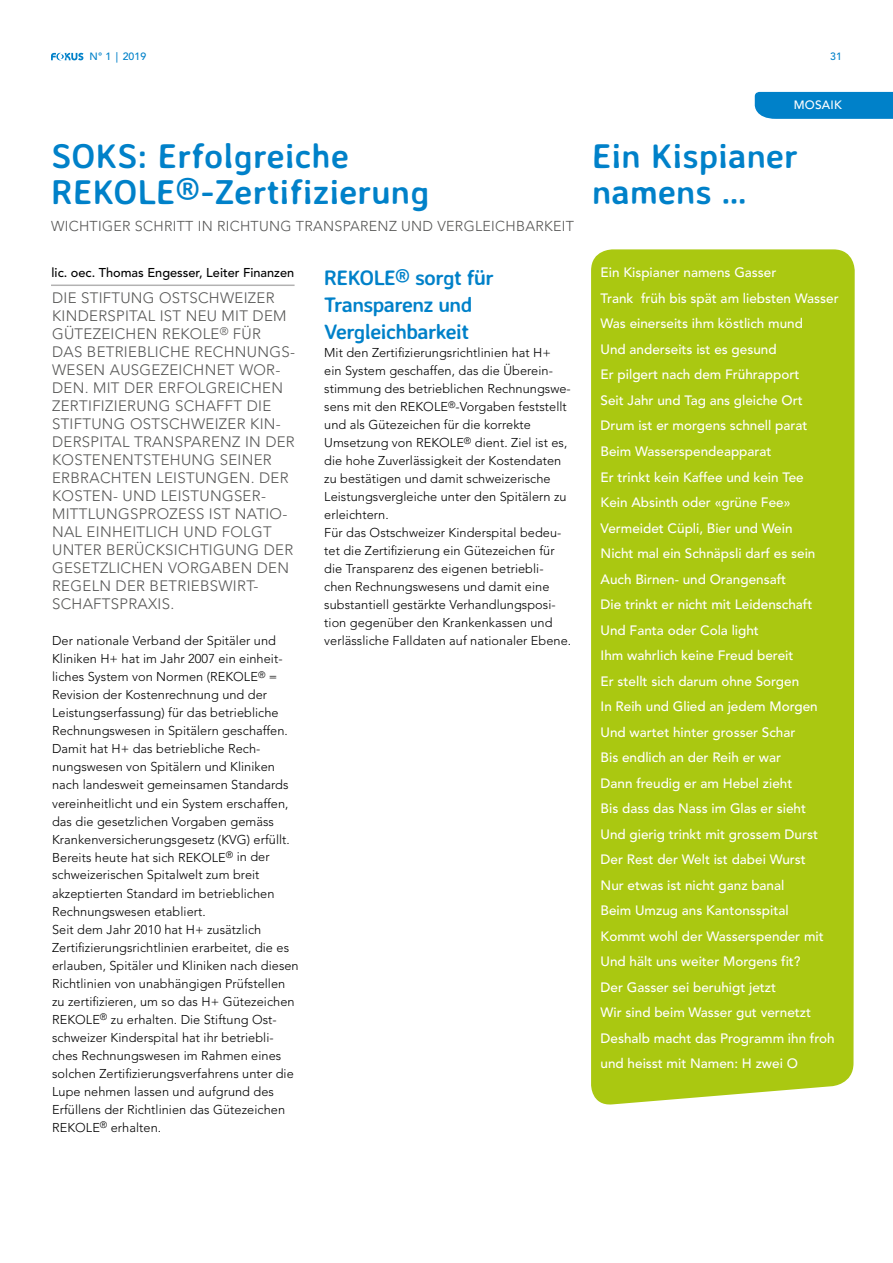
<style>
.page{position:relative;width:893px;height:1263px;background:#fff}
.page>*{position:absolute;margin:0;border:0;box-sizing:border-box;transform-origin:0 0}
.t1{font:700 34.5px/36px "Averia Sans Libre";letter-spacing:.005em;color:#0081c9}
.t2{font:700 21px/27px "Averia Sans Libre";letter-spacing:-.03em;color:#0081c9}
.t3{font:300 15px/18px "Avenir LT Std";letter-spacing:.02em;color:#575756}
.t4{font:300 14.25px "Avenir LT Std";letter-spacing:.02em;color:#575756}
.t5{font:500 13.5px/25.5px "Avenir LT Std";color:#fff}
.t6{font:300 12.75px/18px "Avenir LT Std";letter-spacing:.005em;color:#000}
.t7{font:500 12.75px "Avenir LT Std";color:#000}
.t8{font:500 12px "Avenir LT Std";letter-spacing:.02em;color:#fff}
.t9{font:500 10.5px "Avenir LT Std";letter-spacing:.01em;color:#0081c9}
</style>
<div class="page">
<div style="left:591px;top:249px;width:264px;height:856px;background:#aac811"></div>
<hr style="left:51px;top:285px;width:244px;height:1px;background:#b3b2b2">
<svg style="left:51px;top:53px;width:32px;height:7px"></svg>
<div style="left:755px;top:92px;width:138px;height:27px;background:#0081c9"></div>
<p class="t9" style="left:90px;top:51px;width:58px">N° 1 | 2019</p>
<p class="t9" style="left:830px;top:51px;width:13px">31</p>
<p class="t8" style="left:794px;top:98px;width:50px">MOSAIK</p>
<h1 class="t1" style="left:52px;top:137px;width:379px">SOKS: Erfolgreiche<br>REKOLE®-Zertifizierung</h1>
<h1 class="t1" style="left:592px;top:137px;width:207px">Ein Kispianer namens …</h1>
<p class="t4" style="left:51px;top:218px;width:524px">WICHTIGER SCHRITT IN RICHTUNG TRANSPARENZ UND VERGLEICHBARKEIT</p>
<p class="t7" style="left:52px;top:265px;width:244px">lic. oec. Thomas Engesser, Leiter Finanzen</p>
<p class="t3" style="left:52px;top:289px;width:244px">DIE STIFTUNG OSTSCHWEIZER<br>KINDERSPITAL IST NEU MIT DEM<br>GÜTEZEICHEN REKOLE<sup>®</sup> FÜR<br>DAS BETRIEBLICHE RECHNUNGS-<br>WESEN AUSGEZEICHNET WOR-<br>DEN. MIT DER ERFOLGREICHEN<br>ZERTIFIZIERUNG SCHAFFT DIE<br>STIFTUNG OSTSCHWEIZER KIN-<br>DERSPITAL TRANSPARENZ IN DER<br>KOSTENENTSTEHUNG SEINER<br>ERBRACHTEN LEISTUNGEN. DER<br>KOSTEN- UND LEISTUNGSER-<br>MITTLUNGSPROZESS IST NATIO-<br>NAL EINHEITLICH UND FOLGT<br>UNTER BERÜCKSICHTIGUNG DER<br>GESETZLICHEN VORGABEN DEN<br>REGELN DER BETRIEBSWIRT-<br>SCHAFTSPRAXIS.</p>
<p class="t6" style="left:52px;top:632px;width:248px">Der nationale Verband der Spitäler und Kliniken H+ hat im Jahr 2007 ein einheit&shy;liches System von Normen (REKOLE<sup>®</sup> = Revision der Kostenrechnung und der Leistungserfassung) für das betriebliche Rechnungswesen in Spitälern geschaffen.<br>Damit hat H+ das betriebliche Rech&shy;nungswesen von Spitälern und Kliniken nach landesweit gemeinsamen Standards vereinheitlicht und ein System erschaffen, das die gesetzlichen Vorgaben gemäss Krankenversicherungsgesetz (KVG) erfüllt.<br>Bereits heute hat sich REKOLE<sup>®</sup> in der schweizerischen Spitalwelt zum breit akzeptierten Standard im betrieblichen Rechnungswesen etabliert.<br>Seit dem Jahr 2010 hat H+ zusätzlich Zertifizierungsrichtlinien erarbeitet, die es erlauben, Spitäler und Kliniken nach diesen Richtlinien von unabhängigen Prüfstellen zu zertifizieren, um so das H+ Gütezeichen REKOLE<sup>®</sup> zu erhalten. Die Stiftung Ost&shy;schweizer Kinderspital hat ihr betriebli&shy;ches Rechnungswesen im Rahmen eines solchen Zertifizierungsverfahrens unter die Lupe nehmen lassen und aufgrund des Erfüllens der Richtlinien das Gütezeichen REKOLE<sup>®</sup> erhalten.</p>
<h2 class="t2" style="left:324px;top:264px;width:171px">REKOLE® sorgt für<br>Transparenz und<br>Vergleichbarkeit</h2>
<p class="t6" style="left:324px;top:344px;width:248px">Mit den Zertifizierungsrichtlinien hat H+ ein System geschaffen, das die Überein&shy;stimmung des betrieblichen Rechnungswe&shy;sens mit den REKOLE<sup>®</sup>-Vorgaben feststellt und als Gütezeichen für die korrekte Umsetzung von REKOLE<sup>®</sup> dient. Ziel ist es, die hohe Zuverlässigkeit der Kostendaten zu bestätigen und damit schweizerische Leistungsvergleiche unter den Spitälern zu erleichtern.<br>Für das Ostschweizer Kinderspital bedeu&shy;tet die Zertifizierung ein Gütezeichen für die Transparenz des eigenen betriebli&shy;chen Rechnungswesens und damit eine substantiell gestärkte Verhandlungsposi&shy;tion gegenüber den Krankenkassen und verlässliche Falldaten auf nationaler Ebene.</p>
<p class="t5" style="left:601px;top:260px;width:240px">Ein Kispianer namens Gasser<br>Trank früh bis spät am liebsten Wasser<br>Was einerseits ihm köstlich mund<br>Und anderseits ist es gesund<br>Er pilgert nach dem Frührapport<br>Seit Jahr und Tag ans gleiche Ort<br>Drum ist er morgens schnell parat<br>Beim Wasserspendeapparat<br>Er trinkt kein Kaffee und kein Tee<br>Kein Absinth oder «grüne Fee»<br>Vermeidet Cüpli, Bier und Wein<br>Nicht mal ein Schnäpsli darf es sein<br>Auch Birnen- und Orangensaft<br>Die trinkt er nicht mit Leidenschaft<br>Und Fanta oder Cola light<br>Ihm wahrlich keine Freud bereit<br>Er stellt sich darum ohne Sorgen<br>In Reih und Glied an jedem Morgen<br>Und wartet hinter grosser Schar<br>Bis endlich an der Reih er war<br>Dann freudig er am Hebel zieht<br>Bis dass das Nass im Glas er sieht<br>Und gierig trinkt mit grossem Durst<br>Der Rest der Welt ist dabei Wurst<br>Nur etwas ist nicht ganz banal<br>Beim Umzug ans Kantonsspital<br>Kommt wohl der Wasserspender mit<br>Und hält uns weiter Morgens fit?<br>Der Gasser sei beruhigt jetzt<br>Wir sind beim Wasser gut vernetzt<br>Deshalb macht das Programm ihn froh und heisst mit Namen: H zwei O</p>
</div>
